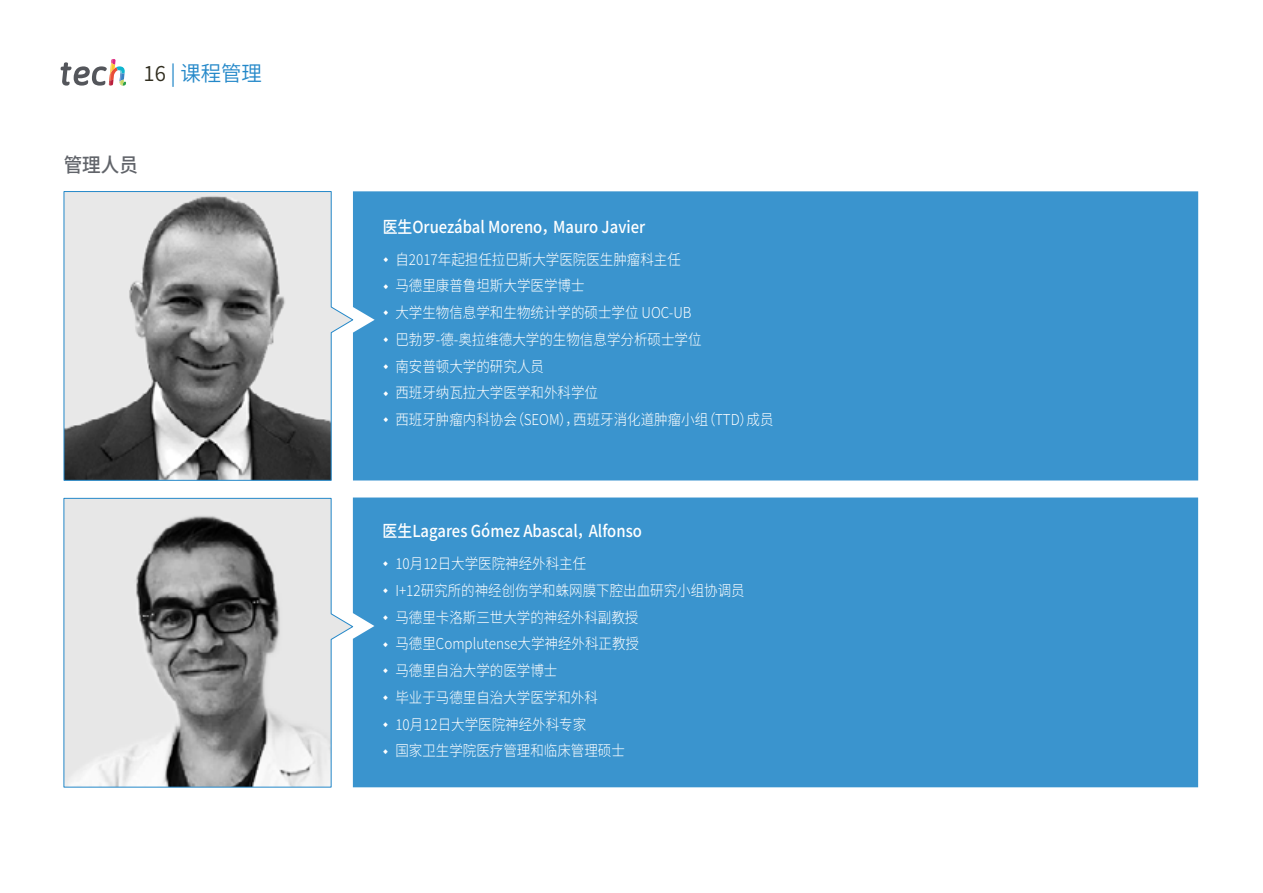
<style>
.page{position:relative;width:1263px;height:893px;background:#fff}
.page>*{position:absolute;margin:0;border:0;box-sizing:border-box;transform-origin:0 0}
.t1{font:21px "Source Han Sans CN";color:#2488c9}
.t2{font:500 19.5px "Source Han Sans CN";color:#61646a;scale:.95 1}
.t3{font:500 16.5px "Source Han Sans CN";color:#fff;scale:.9 1}
.t4{font:300 15px/26.7px "Source Han Sans CN";color:#fff;scale:.9 1}
.s1{color:#312e20}
</style>
<div class="page">
<div style="left:353px;top:191px;width:845px;height:289px;background:#3a94ce"></div>
<div style="left:353px;top:497px;width:845px;height:290px;background:#3a94ce"></div>
<svg style="left:64px;top:191px;width:289px;height:290px;background:#aaabac"></svg>
<svg style="left:61px;top:59px;width:65px;height:27px"></svg>
<svg style="left:64px;top:498px;width:289px;height:289px;background:#bcbdbd"></svg>
<svg style="left:384px;top:257px;width:4px;height:5px"></svg>
<svg style="left:384px;top:284px;width:4px;height:5px"></svg>
<svg style="left:384px;top:310px;width:4px;height:5px"></svg>
<svg style="left:384px;top:337px;width:4px;height:5px"></svg>
<svg style="left:384px;top:364px;width:4px;height:5px"></svg>
<svg style="left:384px;top:391px;width:4px;height:5px"></svg>
<svg style="left:384px;top:417px;width:4px;height:5px"></svg>
<svg style="left:384px;top:562px;width:4px;height:5px"></svg>
<svg style="left:384px;top:588px;width:4px;height:5px"></svg>
<svg style="left:384px;top:615px;width:4px;height:5px"></svg>
<svg style="left:384px;top:642px;width:4px;height:5px"></svg>
<svg style="left:384px;top:669px;width:4px;height:5px"></svg>
<svg style="left:384px;top:695px;width:4px;height:5px"></svg>
<svg style="left:384px;top:722px;width:4px;height:5px"></svg>
<svg style="left:384px;top:749px;width:4px;height:5px"></svg>
<h1 class="t1" style="left:144px;top:61px;width:120px"><span class="s1">16</span> | 课程管理</h1>
<h2 class="t2" style="left:64px;top:154px;width:80px">管理人员</h2>
<p class="t3" style="left:383px;top:217px;width:293px">医生Oruezábal Moreno，Mauro Javier</p>
<p class="t4" style="left:395px;top:246px;width:422px">自2017年起担任拉巴斯大学医院医生肿瘤科主任<br>马德里康普鲁坦斯大学医学博士<br>大学生物信息学和生物统计学的硕士学位 UOC-UB<br>巴勃罗-德-奥拉维德大学的生物信息学分析硕士学位<br>南安普顿大学的研究人员<br>西班牙纳瓦拉大学医学和外科学位<br>西班牙肿瘤内科协会（SEOM），西班牙消化道肿瘤小组（TTD）成员</p>
<p class="t3" style="left:383px;top:522px;width:290px">医生Lagares Gómez Abascal，Alfonso</p>
<p class="t4" style="left:395px;top:551px;width:390px">10月12日大学医院神经外科主任<br>I+12研究所的神经创伤学和蛛网膜下腔出血研究小组协调员马德里卡洛斯三世大学的神经外科副教授<br>马德里Complutense大学神经外科正教授<br>马德里自治大学的医学博士<br>毕业于马德里自治大学医学和外科<br>10月12日大学医院神经外科专家<br>国家卫生学院医疗管理和临床管理硕士</p>
</div>
